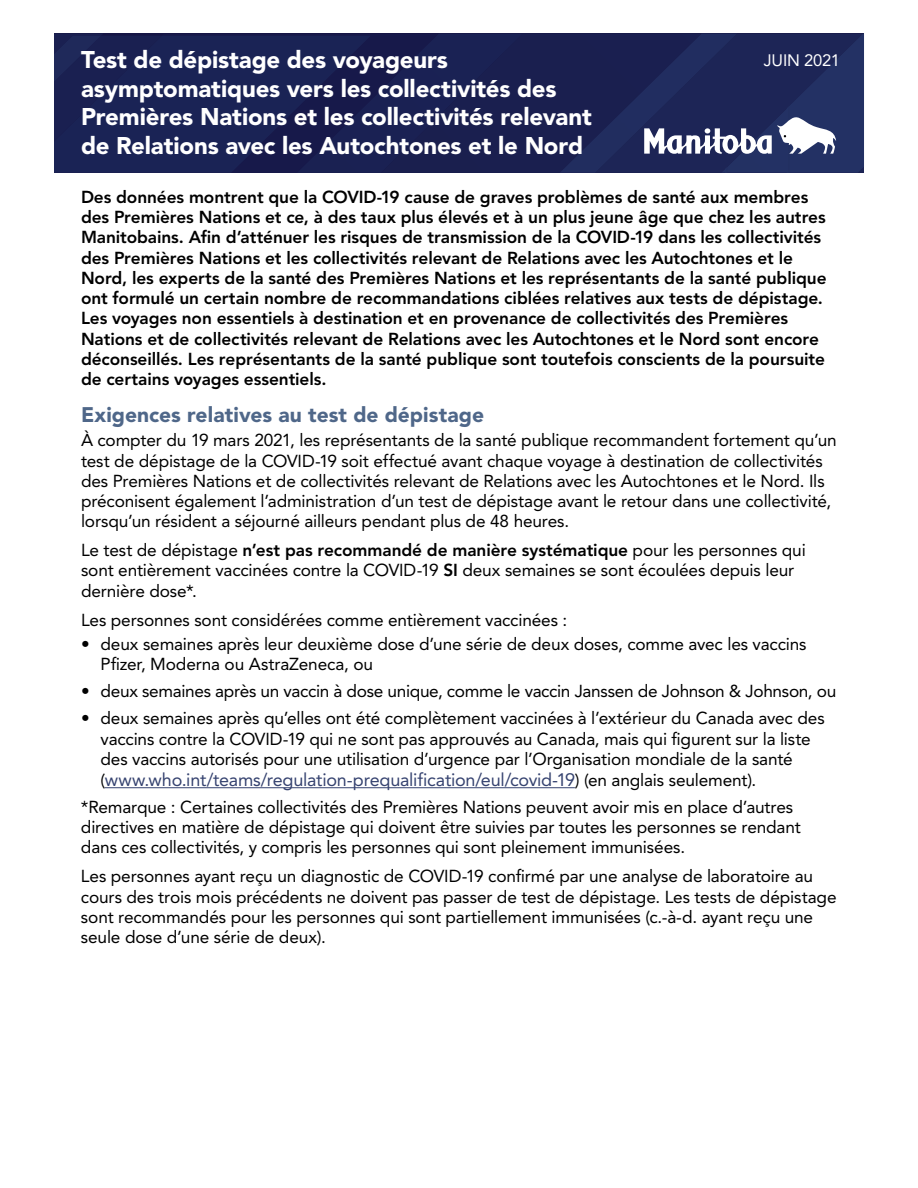
<style>
.page{position:relative;width:918px;height:1188px;background:#fff}
.page>*{position:absolute;margin:0;border:0;box-sizing:border-box;transform-origin:0 0}
.t1{font:900 24px/28.5px "Avenir LT Std";letter-spacing:-.01em;color:#fff}
.t2{font:900 21px "Avenir LT Std";letter-spacing:.005em;color:#4f6789}
.t3{font:18px "Avenir LT Std";letter-spacing:-.015em;color:#364370}
.t4{font:17.25px/20.2px "Avenir LT Std";letter-spacing:-.01em;color:#000}
.t5{font:800 17.25px/20.2px "Avenir LT Std";letter-spacing:-.005em;color:#000}
.t6{font:16.5px "Avenir LT Std";letter-spacing:-.01em;color:#fff}
.s1{font-weight:800}
.s2{font-size:17.25px;color:#000}
</style>
<div class="page">
<div style="left:55px;top:33px;width:809px;height:140px;background:#1a2153"></div>
<hr style="left:105px;top:787px;width:470px;height:1px;background:#364370">
<svg style="left:595px;top:34px;width:269px;height:139px"></svg>
<h1 class="t1" style="left:81px;top:45px;width:512px">Test de dépistage des voyageurs asymptomatiques vers les collectivités des Premières Nations et les collectivités relevant de Relations avec les Autochtones et le Nord</h1>
<p class="t5" style="left:81px;top:187px;width:747px">Des données montrent que la COVID-19 cause de graves problèmes de santé aux membres des Premières Nations et ce, à des taux plus élevés et à un plus jeune âge que chez les autres Manitobains. Afin d’atténuer les risques de transmission de la COVID-19 dans les collectivités des Premières Nations et les collectivités relevant de Relations avec les Autochtones et le Nord, les experts de la santé des Premières Nations et les représentants de la santé publique ont formulé un certain nombre de recommandations ciblées relatives aux tests de dépistage.<br>Les voyages non essentiels à destination et en provenance de collectivités des Premières Nations et de collectivités relevant de Relations avec les Autochtones et le Nord sont encore déconseillés. Les représentants de la santé publique sont toutefois conscients de la poursuite de certains voyages essentiels.</p>
<p class="t2" style="left:81px;top:402px;width:405px">Exigences relatives au test de dépistage</p>
<p class="t4" style="left:81px;top:430px;width:757px">À compter du 19 mars 2021, les représentants de la santé publique recommandent fortement qu’un test de dépistage de la COVID-19 soit effectué avant chaque voyage à destination de collectivités des Premières Nations et de collectivités relevant de Relations avec les Autochtones et le Nord. Ils préconisent également l’administration d’un test de dépistage avant le retour dans une collectivité, lorsqu’un résident a séjourné ailleurs pendant plus de 48 heures.</p>
<p class="t4" style="left:81px;top:540px;width:726px">Le test de dépistage <span class="s1">n’est pas recommandé de manière systématique</span> pour les personnes qui sont entièrement vaccinées contre la COVID-19 <span class="s1">SI</span> deux semaines se sont écoulées depuis leur dernière dose*.</p>
<p class="t4" style="left:81px;top:610px;width:488px">Les personnes sont considérées comme entièrement vaccinées :</p>
<p class="t4" style="left:101px;top:634px;width:708px;text-indent:-19px">• deux semaines après leur deuxième dose d’une série de deux doses, comme avec les vaccins<br>Pfizer, Moderna ou AstraZeneca, ou</p>
<p class="t4" style="left:81px;top:681px;width:757px">• deux semaines après un vaccin à dose unique, comme le vaccin Janssen de Johnson &amp; Johnson, ou</p>
<p class="t4" style="left:101px;top:708px;width:726px;text-indent:-19px">• deux semaines après qu’elles ont été complètement vaccinées à l’extérieur du Canada avec des vaccins contre la COVID-19 qui ne sont pas approuvés au Canada, mais qui figurent sur la liste des vaccins autorisés pour une utilisation d’urgence par l’Organisation mondiale de la santé</p>
<p class="t3" style="left:101px;top:769px;width:657px"><span class="s2">(</span>www.who.int/teams/regulation-prequalification/eul/covid-19<span class="s2">) (en anglais seulement).</span></p>
<p class="t4" style="left:81px;top:797px;width:721px">*Remarque : Certaines collectivités des Premières Nations peuvent avoir mis en place d’autres directives en matière de dépistage qui doivent être suivies par toutes les personnes se rendant dans ces collectivités, y compris les personnes qui sont pleinement immunisées.</p>
<p class="t4" style="left:81px;top:866px;width:757px">Les personnes ayant reçu un diagnostic de COVID-19 confirmé par une analyse de laboratoire au cours des trois mois précédents ne doivent pas passer de test de dépistage. Les tests de dépistage sont recommandés pour les personnes qui sont partiellement immunisées (c.-à-d. ayant reçu une seule dose d’une série de deux).</p>
<p class="t6" style="left:764px;top:51px;width:78px">JUIN 2021</p>
</div>
